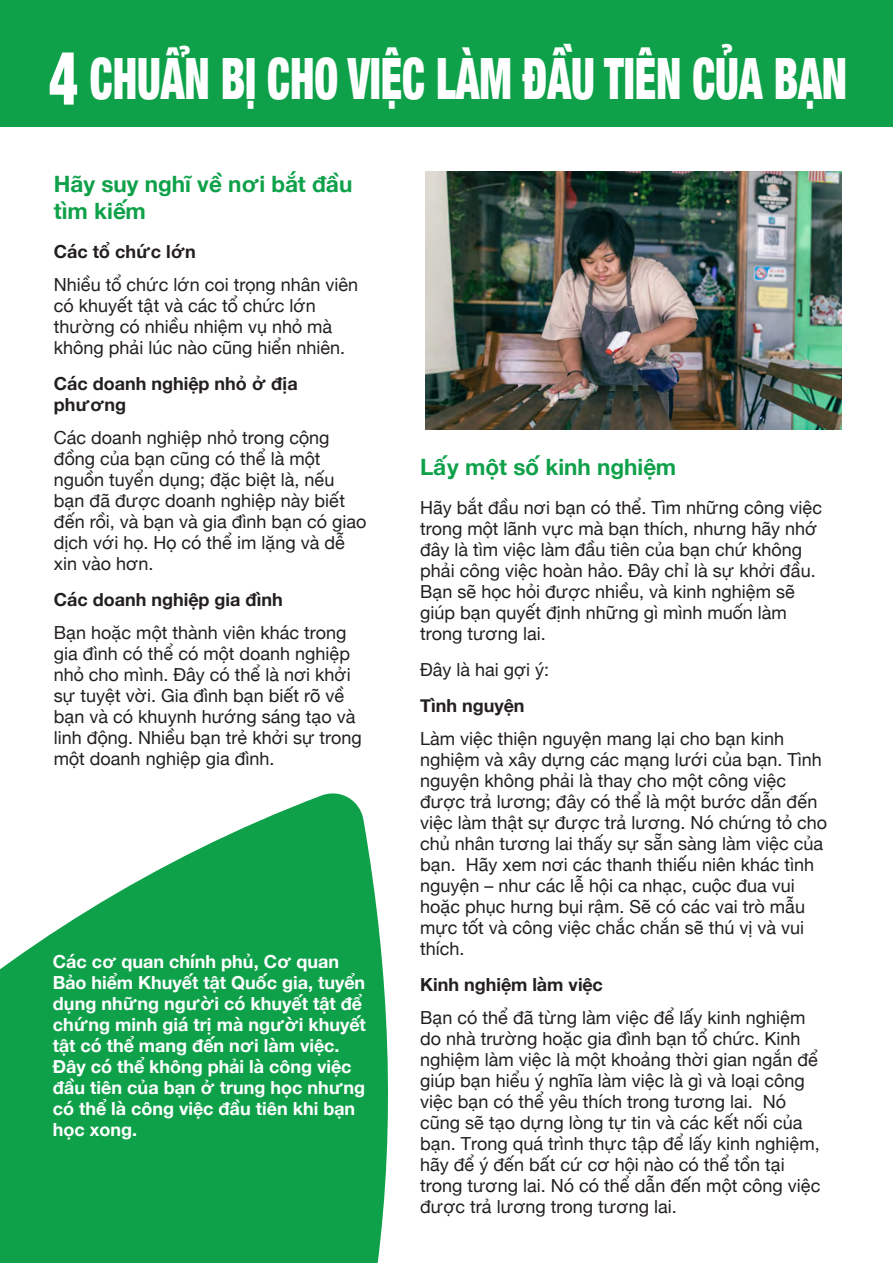
<style>
.page{position:relative;width:893px;height:1263px;background:#fff}
.page>*{position:absolute;margin:0;border:0;box-sizing:border-box;transform-origin:0 0}
.t1{font:900 condensed 57px "Helvetica Neue";color:#fff;scale:.75 1}
.t2{font:700 22.5px/27px "Helvetica Neue";color:#0fa14a}
.t3{font:18px/21px "Helvetica Neue";color:#231f20}
.t4{font:700 18px/21px "Helvetica Neue";color:#fff}
.t5{font:700 18px/21px "Helvetica Neue";color:#231f20}
.s1{font-family:"Helvetica Neue LT Pro";font-size:75px}
</style>
<div class="page">
<svg style="left:0;top:793px;width:388px;height:470px;fill:#0fa14a"></svg>
<div style="left:0;top:0;width:893px;height:127px;background:#0fa14a"></div>
<img style="left:425px;top:172px;width:416px;height:258px">
<h1 class="t1" style="left:49px;top:31px;width:1066px"><span class="s1">4</span> CHUẨN BỊ CHO VIỆC LÀM ĐẦU TIÊN CỦA BẠN</h1>
<p class="t2" style="left:54px;top:171px;width:300px">Hãy suy nghĩ về nơi bắt đầu tìm kiếm</p>
<p class="t5" style="left:54px;top:242px;width:143px">Các tổ chức lớn</p>
<p class="t3" style="left:54px;top:275px;width:306px">Nhiều tổ chức lớn coi trọng nhân viên có khuyết tật và các tổ chức lớn thường có nhiều nhiệm vụ nhỏ mà không phải lúc nào cũng hiển nhiên.</p>
<p class="t5" style="left:54px;top:374px;width:245px">Các doanh nghiệp nhỏ ở địa phương</p>
<p class="t3" style="left:54px;top:428px;width:314px">Các doanh nghiệp nhỏ trong cộng đồng của bạn cũng có thể là một nguồn tuyển dụng; đặc biệt là, nếu bạn đã được doanh nghiệp này biết đến rồi, và bạn và gia đình bạn có giao dịch với họ. Họ có thể im lặng và dễ xin vào hơn.</p>
<p class="t5" style="left:54px;top:590px;width:230px">Các doanh nghiệp gia đình</p>
<p class="t3" style="left:54px;top:623px;width:309px">Bạn hoặc một thành viên khác trong gia đình có thể có một doanh nghiệp nhỏ cho mình. Đây có thể là nơi khởi sự tuyệt vời. Gia đình bạn biết rõ về bạn và có khuynh hướng sáng tạo và linh động. Nhiều bạn trẻ khởi sự trong một doanh nghiệp gia đình.</p>
<p class="t4" style="left:53px;top:952px;width:315px">Các cơ quan chính phủ, Cơ quan<br>Bảo hiểm Khuyết tật Quốc gia, tuyển dụng những người có khuyết tật để chứng minh giá trị mà người khuyết tật có thể mang đến nơi làm việc.<br>Đây có thể không phải là công việc đầu tiên của bạn ở trung học nhưng có thể là công việc đầu tiên khi bạn học xong.</p>
<p class="t2" style="left:420px;top:454px;width:258px">Lấy một số kinh nghiệm</p>
<p class="t3" style="left:420px;top:498px;width:403px">Hãy bắt đầu nơi bạn có thể. Tìm những công việc trong một lãnh vực mà bạn thích, nhưng hãy nhớ đây là tìm việc làm đầu tiên của bạn chứ không phải công việc hoàn hảo. Đây chỉ là sự khởi đầu.<br>Bạn sẽ học hỏi được nhiều, và kinh nghiệm sẽ giúp bạn quyết định những gì mình muốn làm trong tương lai.</p>
<p class="t3" style="left:420px;top:660px;width:131px">Đây là hai gợi ý:</p>
<p class="t5" style="left:420px;top:695px;width:106px">Tình nguyện</p>
<p class="t3" style="left:420px;top:729px;width:409px">Làm việc thiện nguyện mang lại cho bạn kinh nghiệm và xây dựng các mạng lưới của bạn. Tình nguyện không phải là thay cho một công việc được trả lương; đây có thể là một bước dẫn đến việc làm thật sự được trả lương. Nó chứng tỏ cho chủ nhân tương lai thấy sự sẵn sàng làm việc của bạn. Hãy xem nơi các thanh thiếu niên khác tình nguyện – như các lễ hội ca nhạc, cuộc đua vui hoặc phục hưng bụi rậm. Sẽ có các vai trò mẫu mực tốt và công việc chắc chắn sẽ thú vị và vui thích.</p>
<p class="t5" style="left:420px;top:975px;width:184px">Kinh nghiệm làm việc</p>
<p class="t3" style="left:420px;top:1008px;width:402px">Bạn có thể đã từng làm việc để lấy kinh nghiệm do nhà trường hoặc gia đình bạn tổ chức. Kinh nghiệm làm việc là một khoảng thời gian ngắn để giúp bạn hiểu ý nghĩa làm việc là gì và loại công việc bạn có thể yêu thích trong tương lai. Nó cũng sẽ tạo dựng lòng tự tin và các kết nối của bạn. Trong quá trình thực tập để lấy kinh nghiệm, hãy để ý đến bất cứ cơ hội nào có thể tồn tại trong tương lai. Nó có thể dẫn đến một công việc được trả lương trong tương lai.</p>
</div>
